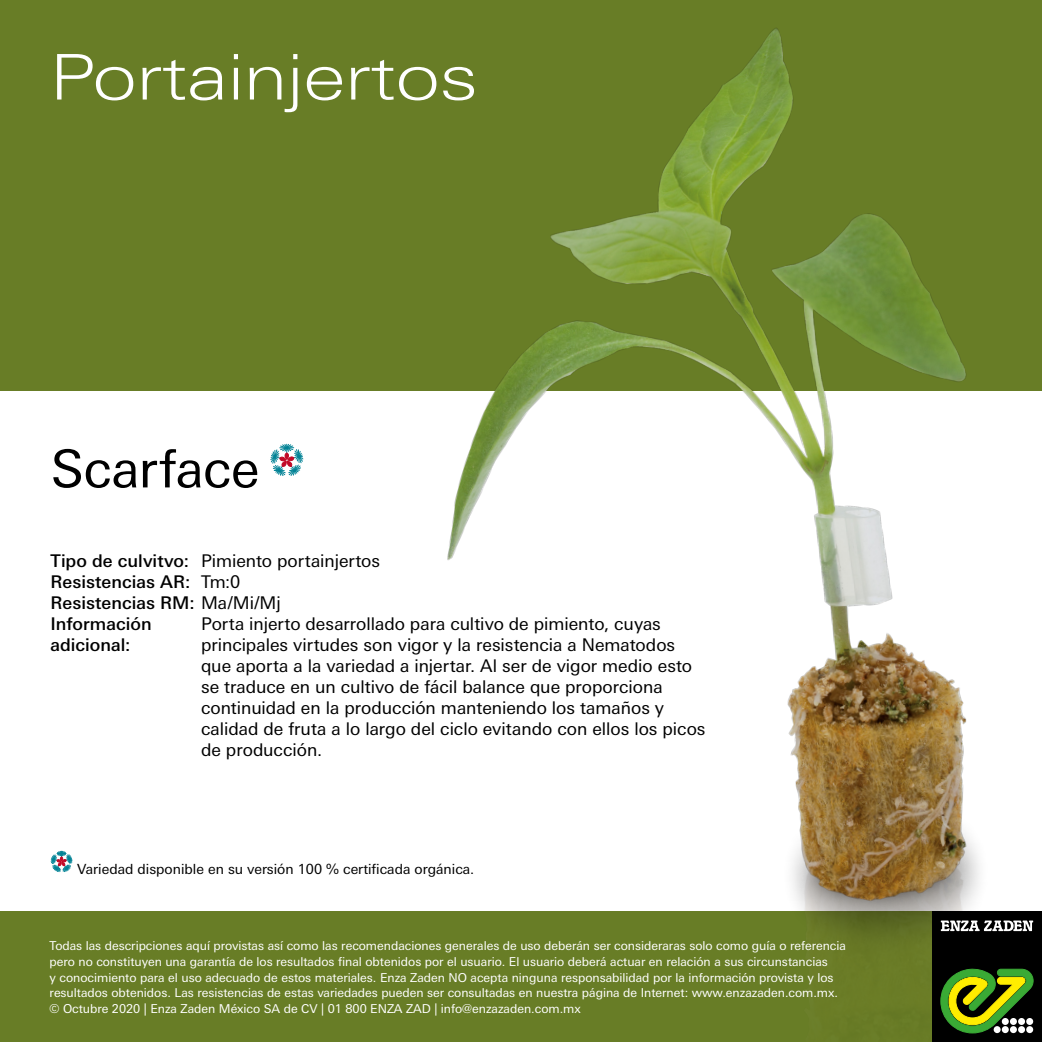
<style>
.page{position:relative;width:1042px;height:1042px;background:#fff}
.page>*{position:absolute;margin:0;border:0;box-sizing:border-box;transform-origin:0 0}
.t1{font:300 63px "Linotype Univers Extd";color:#fff}
.t2{font:52.5px "Linotype Univers Basic";letter-spacing:-.005em;color:#000}
.t3{font:17.5px/21px "Linotype Univers Basic";color:#000}
.t4{font:500 17.5px/21px "Linotype Univers Basic";color:#000}
.t5{font:14px "Linotype Univers Basic";color:#000}
.t6{font:12.25px/15.8px "Linotype Univers Basic";color:#fff}
.s1{font-weight:400}
</style>
<div class="page">
<div style="left:0;top:912px;width:1042px;height:130px;background:#687d26"></div>
<div style="left:0;top:0;width:1042px;height:391px;background:#687d26"></div>
<img style="left:312px;top:28px;width:730px;height:913px">
<svg style="left:51px;top:851px;width:21px;height:21px"></svg>
<svg style="left:270px;top:444px;width:33px;height:32px"></svg>
<div style="left:932px;top:912px;width:110px;height:130px;background:#000"></div>
<svg style="left:940px;top:968px;width:93px;height:65px"></svg>
<svg style="left:941px;top:920px;width:92px;height:11px"></svg>
<h1 class="t1" style="left:50px;top:40px;width:429px">Portainjertos</h1>
<h2 class="t2" style="left:50px;top:439px;width:211px">Scarface</h2>
<h3 class="t4" style="left:50px;top:550px;width:331px">Tipo de culvitvo: <span class="s1">Pimiento portainjertos<br></span>Resistencias AR: <span class="s1">Tm:0<br></span>Resistencias RM: <span class="s1">Ma/Mi/Mj<br></span>Información</h3>
<h3 class="t3" style="left:201px;top:613px;width:461px">Porta injerto desarrollado para cultivo de pimiento, cuyas</h3>
<h3 class="t4" style="left:50px;top:634px;width:81px">adicional:</h3>
<p class="t3" style="left:201px;top:634px;width:506px">principales virtudes son vigor y la resistencia a Nematodos que aporta a la variedad a injertar. Al ser de vigor medio esto se traduce en un cultivo de fácil balance que proporciona continuidad en la producción manteniendo los tamaños y calidad de fruta a lo largo del ciclo evitando con ellos los picos de producción.</p>
<p class="t5" style="left:77px;top:861px;width:399px">Variedad disponible en su versión 100 % certificada orgánica.</p>
<p class="t6" style="left:50px;top:938px;width:798px">Todas las descripciones aquí provistas así como las recomendaciones generales de uso deberán ser consideraras solo como guía o referencia pero no constituyen una garantía de los resultados final obtenidos por el usuario. El usuario deberá actuar en relación a sus circunstancias<br>y conocimiento para el uso adecuado de estos materiales. Enza Zaden NO acepta ninguna responsabilidad por la información provista y los resultados obtenidos. Las resistencias de estas variedades pueden ser consultadas en nuestra página de Internet: www.enzazaden.com.mx. © Octubre 2020 | Enza Zaden México SA de CV | 01 800 ENZA ZAD | info@enzazaden.com.mx</p>
</div>
